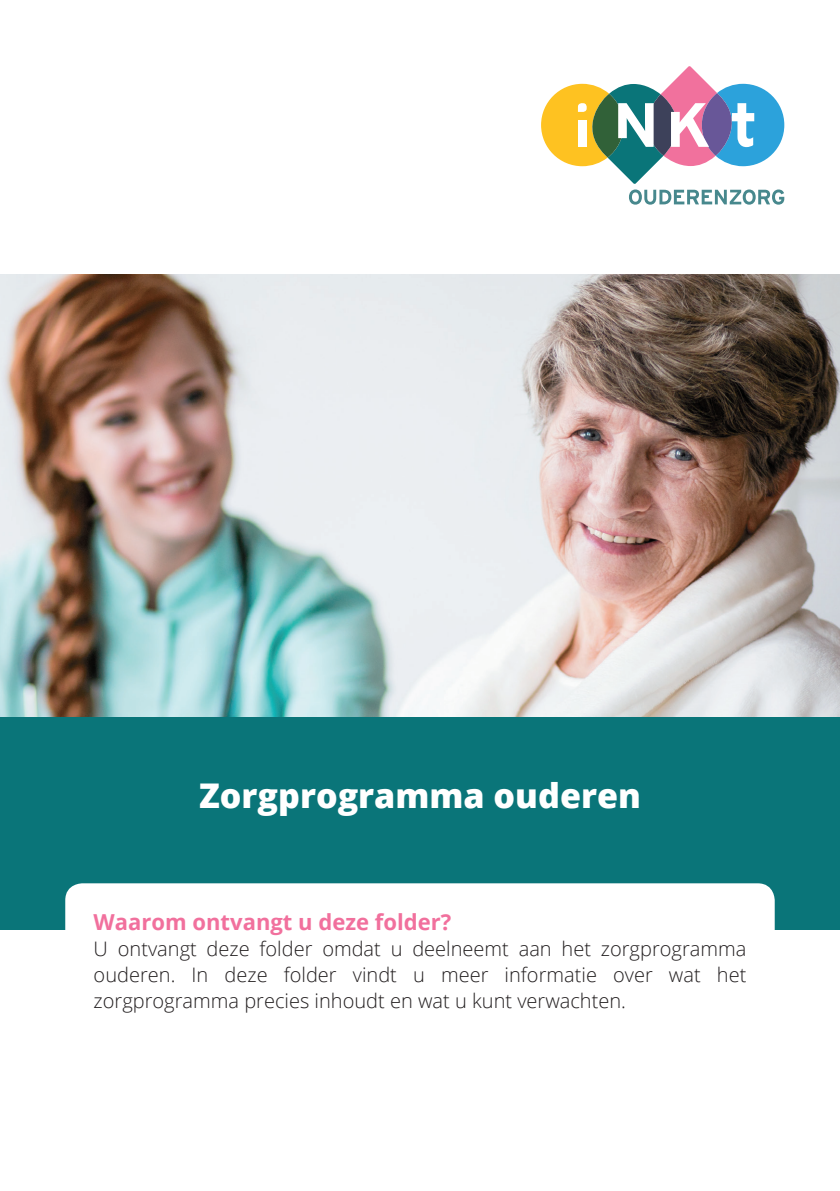
<style>
.page{position:relative;width:840px;height:1191px;background:#fff}
.page>*{position:absolute;margin:0;border:0;box-sizing:border-box;transform-origin:0 0}
.t1{font:800 34px "Open Sans";color:#fff}
.t2{font:700 22px "Open Sans";color:#f1709d}
.t3{font:300 20px/26px "Open Sans";color:#231f20;text-align:justify}
</style>
<div class="page">
<div style="left:0;top:715px;width:839px;height:215px;background:#0a7579"></div>
<div style="left:65px;top:883px;width:709px;height:238px;background:#fff;border-radius:17px"></div>
<img style="left:0;top:274px;width:839px;height:442px">
<svg style="left:541px;top:66px;width:242px;height:139px"></svg>
<h1 class="t1" style="left:199px;top:769px;width:443px">Zorgprogramma ouderen</h1>
<p class="t2" style="left:94px;top:906px;width:359px">Waarom ontvangt u deze folder?</p>
<p class="t3" style="left:94px;top:935px;width:654px">U ontvangt deze folder omdat u deelneemt aan het zorgprogramma ouderen. In deze folder vindt u meer informatie over wat het zorgprogramma precies inhoudt en wat u kunt verwachten.</p>
</div>
